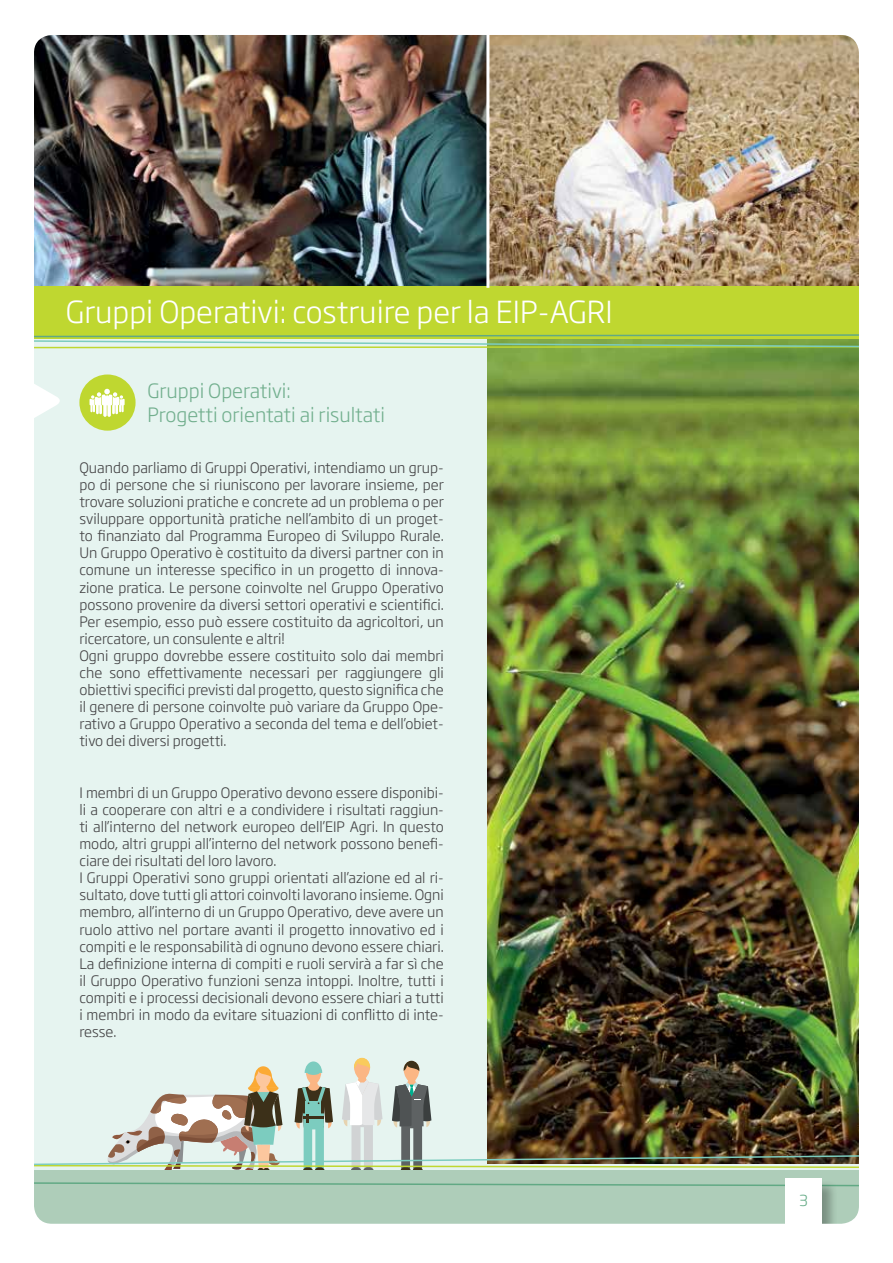
<style>
.page{position:relative;width:893px;height:1263px;background:#fff}
.page>*{position:absolute;margin:0;border:0;box-sizing:border-box;transform-origin:0 0}
.t1{font:300 30px "Soho Gothic Pro";color:#fff}
.t2{font:300 19.5px/23.4px "Soho Gothic Pro";color:#72af8e}
.t3{font:300 15px "Soho Gothic Pro";color:#61a984}
.t4{font:300 14.25px/17.1px "Soho Gothic Pro";color:#414042}
</style>
<div class="page">
<img style="left:34px;top:35px;width:825px;height:1189px">
<h1 class="t1" style="left:66px;top:289px;width:548px">Gruppi Operativi: costruire per la EIP-AGRI</h1>
<h2 class="t2" style="left:147px;top:378px;width:239px">Gruppi Operativi:<br>Progetti orientati ai risultati</h2>
<p class="t4" style="left:79px;top:458px;width:366px">Quando parliamo di Gruppi Operativi, intendiamo un grup&shy;po di persone che si riuniscono per lavorare insieme, per trovare soluzioni pratiche e concrete ad un problema o per sviluppare opportunità pratiche nell’ambito di un proget&shy;to finanziato dal Programma Europeo di Sviluppo Rurale.<br>Un Gruppo Operativo è costituito da diversi partner con in comune un interesse specifico in un progetto di innova&shy;zione pratica. Le persone coinvolte nel Gruppo Operativo possono provenire da diversi settori operativi e scientifici.<br>Per esempio, esso può essere costituito da agricoltori, un ricercatore, un consulente e altri!<br>Ogni gruppo dovrebbe essere costituito solo dai membri che sono effettivamente necessari per raggiungere gli obiettivi specifici previsti dal progetto, questo significa che il genere di persone coinvolte può variare da Gruppo Ope&shy;rativo a Gruppo Operativo a seconda del tema e dell’obiet&shy;tivo dei diversi progetti.</p>
<p class="t4" style="left:79px;top:783px;width:366px">I membri di un Gruppo Operativo devono essere disponibi&shy;li a cooperare con altri e a condividere i risultati raggiun&shy;ti all’interno del network europeo dell’EIP Agri. In questo modo, altri gruppi all’interno del network possono benefi&shy;ciare dei risultati del loro lavoro.<br>I Gruppi Operativi sono gruppi orientati all’azione ed al ri&shy;sultato, dove tutti gli attori coinvolti lavorano insieme. Ogni membro, all’interno di un Gruppo Operativo, deve avere un ruolo attivo nel portare avanti il progetto innovativo ed i compiti e le responsabilità di ognuno devono essere chiari.<br>La definizione interna di compiti e ruoli servirà a far sì che il Gruppo Operativo funzioni senza intoppi. Inoltre, tutti i compiti e i processi decisionali devono essere chiari a tutti i membri in modo da evitare situazioni di conflitto di inte&shy;resse.</p>
<p class="t3" style="left:799px;top:1188px;width:10px">3</p>
</div>
